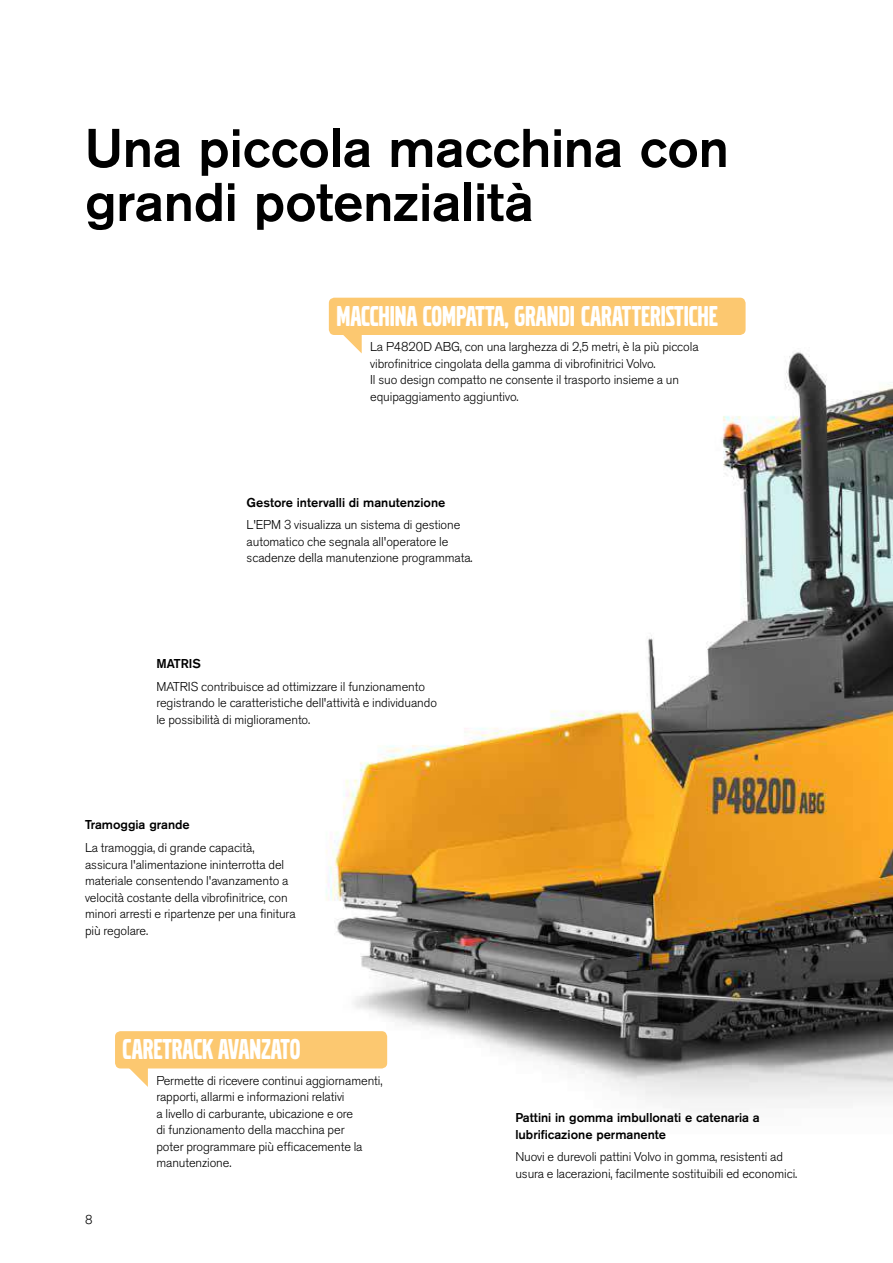
<style>
.page{position:relative;width:893px;height:1263px;background:#fff}
.page>*{position:absolute;margin:0;border:0;box-sizing:border-box;transform-origin:0 0}
.t1{font:500 54px/54px "Volvo Sans Pro";letter-spacing:-.005em;color:#000}
.t2{font:30px "Volvo Broad Pro";color:#fff}
.t3{font:300 12.75px/16.5px "Volvo Sans Pro";letter-spacing:-.005em;color:#000}
.t4{font:500 12.75px/16.5px "Volvo Sans Pro";color:#000}
</style>
<div class="page">
<img style="left:170px;top:297px;width:723px;height:806px">
<svg style="left:342px;top:335px;width:20px;height:18px"></svg>
<div style="left:329px;top:298px;width:417px;height:37px;background:#fcc870;border-radius:6px"></div>
<div style="left:115px;top:1031px;width:272px;height:37px;background:#fcc870;border-radius:6px"></div>
<svg style="left:128px;top:1068px;width:20px;height:19px"></svg>
<h1 class="t1" style="left:85px;top:121px;width:645px">Una piccola macchina con grandi potenzialità</h1>
<h2 class="t2" style="left:336px;top:302px;width:383px">MACCHINA COMPATTA, GRANDI CARATTERISTICHE</h2>
<p class="t3" style="left:370px;top:339px;width:330px">La P4820D ABG, con una larghezza di 2,5 metri, è la più piccola vibrofinitrice cingolata della gamma di vibrofinitrici Volvo.<br>Il suo design compatto ne consente il trasporto insieme a un equipaggiamento aggiuntivo.</p>
<p class="t4" style="left:247px;top:494px;width:200px">Gestore intervalli di manutenzione</p>
<p class="t3" style="left:247px;top:517px;width:228px">L'EPM 3 visualizza un sistema di gestione automatico che segnala all'operatore le scadenze della manutenzione programmata.</p>
<p class="t4" style="left:156px;top:655px;width:46px">MATRIS</p>
<p class="t3" style="left:156px;top:678px;width:282px">MATRIS contribuisce ad ottimizzare il funzionamento registrando le caratteristiche dell'attività e individuando le possibilità di miglioramento.</p>
<p class="t4" style="left:85px;top:817px;width:106px">Tramoggia grande</p>
<p class="t3" style="left:85px;top:840px;width:212px">La tramoggia, di grande capacità, assicura l'alimentazione ininterrotta del materiale consentendo l'avanzamento a velocità costante della vibrofinitrice, con minori arresti e ripartenze per una finitura più regolare.</p>
<p class="t3" style="left:85px;top:1211px;width:9px">8</p>
<h2 class="t2" style="left:123px;top:1035px;width:179px">CARETRACK AVANZATO</h2>
<p class="t3" style="left:156px;top:1072px;width:228px">Permette di ricevere continui aggiornamenti, rapporti, allarmi e informazioni relativi<br>a livello di carburante, ubicazione e ore<br>di funzionamento della macchina per<br>poter programmare più efficacemente la manutenzione.</p>
<p class="t4" style="left:515px;top:1109px;width:246px">Pattini in gomma imbullonati e catenaria a lubrificazione permanente</p>
<p class="t3" style="left:515px;top:1149px;width:284px">Nuovi e durevoli pattini Volvo in gomma, resistenti ad usura e lacerazioni, facilmente sostituibili ed economici.</p>
</div>
